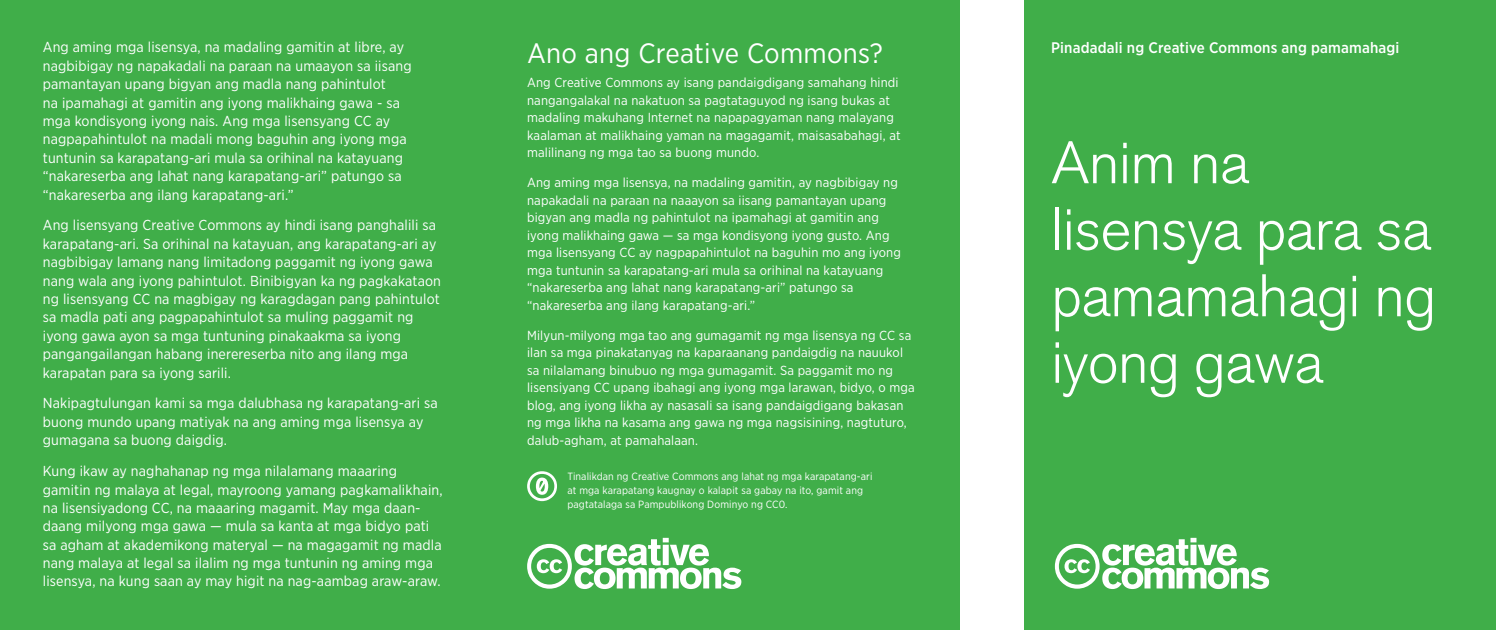
<style>
.page{position:relative;width:1496px;height:630px;background:#40ae49}
.page>*{position:absolute;margin:0;border:0;box-sizing:border-box;transform-origin:0 0}
.t1{font:300 59.5px/66.5px "Akzidenz Grotesk Pro";letter-spacing:-.015em;color:#fff}
.t2{font:28px "Gotham Narrow";letter-spacing:.01em;color:#fff}
.t3{font:500 15.4px "Gotham Narrow";letter-spacing:.01em;color:#fff}
.t4{font:14.35px/18.4px "Gotham Narrow";letter-spacing:.01em;color:#fff}
.t5{font:13.12px/17.5px "Gotham Narrow";letter-spacing:.01em;color:#fff}
.t6{font:10.5px/14px "Gotham Narrow";letter-spacing:.01em;color:#fff}
</style>
<div class="page">
<svg style="left:1055px;top:538px;width:214px;height:51px"></svg>
<svg style="left:527px;top:538px;width:214px;height:51px"></svg>
<div style="left:960px;top:0;width:63px;height:630px;background:#fff"></div>
<svg style="left:527px;top:471px;width:30px;height:30px"></svg>
<p class="t4" style="left:43px;top:38px;width:363px">Ang aming mga lisensya, na madaling gamitin at libre, ay</p>
<p class="t3" style="left:1051px;top:38px;width:350px">Pinadadali ng Creative Commons ang pamamahagi</p>
<p class="t4" style="left:43px;top:56px;width:370px">nagbibigay ng napakadali na paraan na umaayon sa iisang pamantayan upang bigyan ang madla nang pahintulot<br>na ipamahagi at gamitin ang iyong malikhaing gawa - sa mga kondisyong iyong nais. Ang mga lisensyang CC ay nagpapahintulot na madali mong baguhin ang iyong mga tuntunin sa karapatang-ari mula sa orihinal na katayuang “nakareserba ang lahat nang karapatang-ari” patungo sa “nakareserba ang ilang karapatang-ari.”</p>
<p class="t4" style="left:43px;top:216px;width:400px">Ang lisensyang Creative Commons ay hindi isang panghalili sa karapatang-ari. Sa orihinal na katayuan, ang karapatang-ari ay nagbibigay lamang nang limitadong paggamit ng iyong gawa nang wala ang iyong pahintulot. Binibigyan ka ng pagkakataon ng lisensyang CC na magbigay ng karagdagan pang pahintulot sa madla pati ang pagpapahintulot sa muling paggamit ng iyong gawa ayon sa mga tuntuning pinakaakma sa iyong pangangailangan habang inerereserba nito ang ilang mga karapatan para sa iyong sarili.</p>
<p class="t4" style="left:43px;top:394px;width:396px">Nakipagtulungan kami sa mga dalubhasa ng karapatang-ari sa buong mundo upang matiyak na ang aming mga lisensya ay gumagana sa buong daigdig.</p>
<p class="t4" style="left:43px;top:462px;width:401px">Kung ikaw ay naghahanap ng mga nilalamang maaaring gamitin ng malaya at legal, mayroong yamang pagkamalikhain, na lisensiyadong CC, na maaaring magamit. May mga daan&shy;daang milyong mga gawa — mula sa kanta at mga bidyo pati sa agham at akademikong materyal — na magagamit ng madla nang malaya at legal sa ilalim ng mga tuntunin ng aming mga lisensya, na kung saan ay may higit na nag-aambag araw-araw.</p>
<h2 class="t2" style="left:527px;top:36px;width:357px">Ano ang Creative Commons?</h2>
<p class="t5" style="left:527px;top:74px;width:375px">Ang Creative Commons ay isang pandaigdigang samahang hindi nangangalakal na nakatuon sa pagtataguyod ng isang bukas at madaling makuhang Internet na napapagyaman nang malayang kaalaman at malikhaing yaman na magagamit, maisasabahagi, at malilinang ng mga tao sa buong mundo.</p>
<p class="t5" style="left:527px;top:174px;width:375px">Ang aming mga lisensya, na madaling gamitin, ay nagbibigay ng napakadali na paraan na naaayon sa iisang pamantayan upang bigyan ang madla ng pahintulot na ipamahagi at gamitin ang iyong malikhaing gawa — sa mga kondisyong iyong gusto. Ang mga lisensyang CC ay nagpapahintulot na baguhin mo ang iyong mga tuntunin sa karapatang-ari mula sa orihinal na katayuang “nakareserba ang lahat nang karapatang-ari” patungo sa “nakareserba ang ilang karapatang-ari.”</p>
<p class="t5" style="left:527px;top:326px;width:389px">Milyun-milyong mga tao ang gumagamit ng mga lisensya ng CC sa ilan sa mga pinakatanyag na kaparaanang pandaigdig na nauukol sa nilalamang binubuo ng mga gumagamit. Sa paggamit mo ng lisensiyang CC upang ibahagi ang iyong mga larawan, bidyo, o mga blog, ang iyong likha ay nasasali sa isang pandaigdigang bakasan ng mga likha na kasama ang gawa ng mga nagsisining, nagtuturo, dalub-agham, at pamahalaan.</p>
<p class="t6" style="left:567px;top:469px;width:306px">Tinalikdan ng Creative Commons ang lahat ng mga karapatang-ari at mga karapatang kaugnay o kalapit sa gabay na ito, gamit ang pagtatalaga sa Pampublikong Dominyo ng CC0.</p>
<h1 class="t1" style="left:1051px;top:129px;width:387px">Anim na lisensya para sa pamamahagi ng iyong gawa</h1>
</div>
